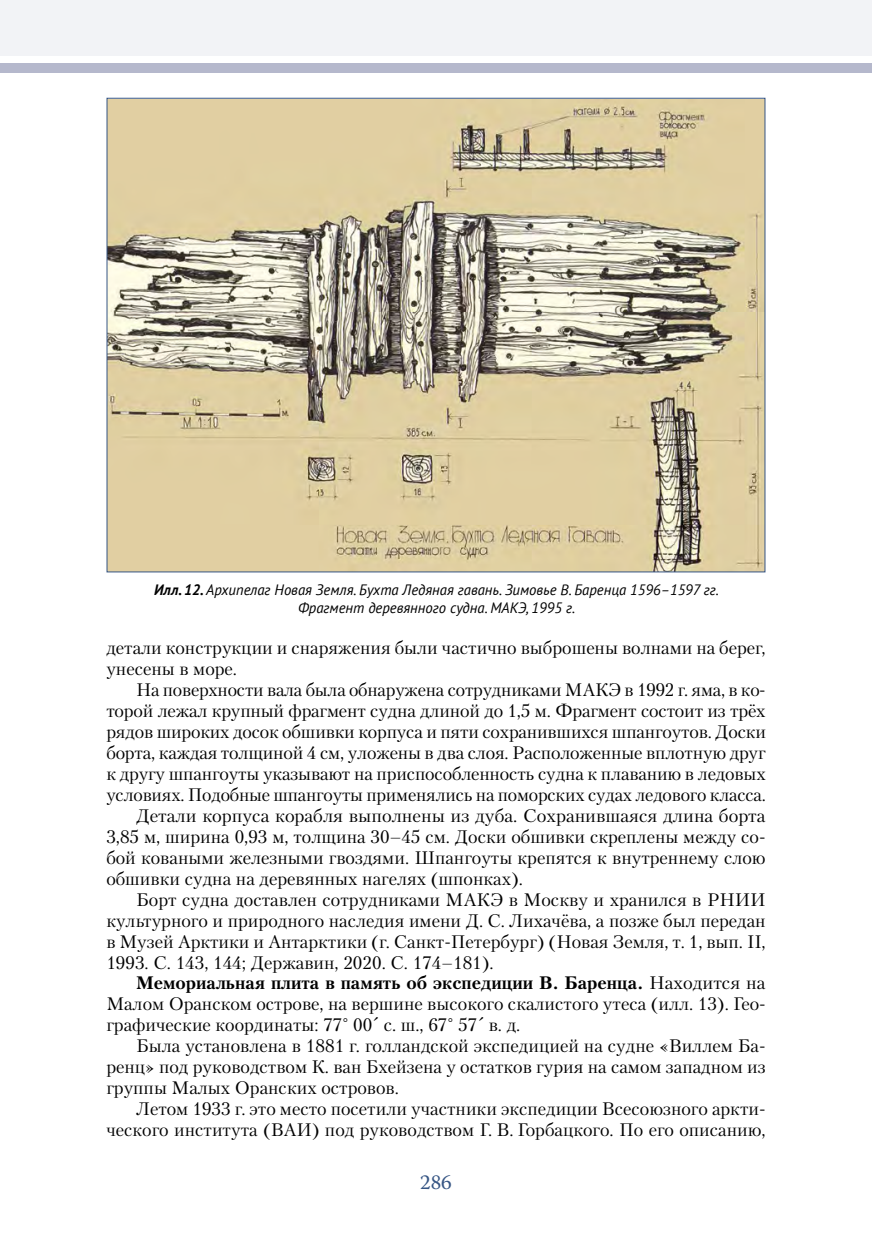
<style>
.page{position:relative;width:872px;height:1234px;background:#fff}
.page>*{position:absolute;margin:0;border:0;box-sizing:border-box;transform-origin:0 0}
.t1{font:21px "Warnock Pro";color:#365584}
.t2{font:18px/21px "Petersburg San Pin";color:#000}
.t3{font:700 18px "Petersburg San Pin";color:#000}
.t4{font:italic 15px/18px "PT Sans";color:#000;text-align:center}
.s1{font-weight:700}
.s2{font-weight:400}
</style>
<div class="page">
<img style="left:109px;top:100px;width:654px;height:470px">
<div style="left:0;top:64px;width:872px;height:9px;background:#b5b8cc"></div>
<div style="left:0;top:0;width:872px;height:56px;background:#f2f3f6"></div>
<p class="t4" style="left:154px;top:580px;width:566px"><span class="s1">Илл. 12.</span> Архипелаг Новая Земля. Бухта Ледяная гавань. Зимовье В. Баренца 1596–1597 гг.<br>Фрагмент деревянного судна. МАКЭ, 1995 г.</p>
<p class="t2" style="left:106px;top:636px;width:661px">детали конструкции и снаряжения были частично выброшены волнами на берег, унесены в море.</p>
<p class="t2" style="left:136px;top:678px;width:631px">На поверхности вала была обнаружена сотрудниками МАКЭ в 1992 г. яма, в ко-</p>
<p class="t2" style="left:106px;top:699px;width:661px">торой лежал крупный фрагмент судна длиной до 1,5 м. Фрагмент состоит из трёх</p>
<p class="t2" style="left:106px;top:720px;width:661px">рядов широких досок обшивки корпуса и пяти сохранившихся шпангоутов. Доски</p>
<p class="t2" style="left:106px;top:741px;width:661px">борта, каждая толщиной 4 см, уложены в два слоя. Расположенные вплотную друг</p>
<p class="t2" style="left:106px;top:762px;width:661px">к другу шпангоуты указывают на приспособленность судна к плаванию в ледовых</p>
<p class="t2" style="left:106px;top:783px;width:661px">условиях. Подобные шпангоуты применялись на поморских судах ледового класса.</p>
<p class="t2" style="left:136px;top:804px;width:631px">Детали корпуса корабля выполнены из дуба. Сохранившаяся длина борта</p>
<p class="t2" style="left:106px;top:825px;width:661px">3,85 м, ширина 0,93 м, толщина 30–45 см. Доски обшивки скреплены между со-</p>
<p class="t2" style="left:106px;top:846px;width:661px">бой коваными железными гвоздями. Шпангоуты крепятся к внутреннему слою</p>
<p class="t2" style="left:106px;top:867px;width:418px">обшивки судна на деревянных нагелях (шпонках).</p>
<p class="t2" style="left:136px;top:888px;width:631px">Борт судна доставлен сотрудниками МАКЭ в Москву и хранился в РНИИ</p>
<p class="t2" style="left:106px;top:908px;width:661px">культурного и природного наследия имени Д. С. Лихачёва, а позже был передан</p>
<p class="t2" style="left:106px;top:929px;width:661px">в Музей Арктики и Антарктики (г. Санкт-Петербург) (Новая Земля, т. 1, вып. II,</p>
<p class="t2" style="left:106px;top:950px;width:389px">1993. С. 143, 144; Державин, 2020. С. 174–181).</p>
<p class="t3" style="left:136px;top:970px;width:631px">Мемориальная плита в память об экспедиции В. Баренца. <span class="s2">Находится на</span></p>
<p class="t2" style="left:106px;top:992px;width:661px">Малом Оранском острове, на вершине высокого скалистого утеса (илл. 13). Гео-</p>
<p class="t2" style="left:106px;top:1013px;width:415px">графические координаты: 77° 00´ с. ш., 67° 57´ в. д.</p>
<p class="t2" style="left:136px;top:1034px;width:631px">Была установлена в 1881 г. голландской экспедицией на судне «Виллем Ба-</p>
<p class="t2" style="left:106px;top:1055px;width:661px">ренц» под руководством К. ван Бхейзена у остатков гурия на самом западном из</p>
<p class="t2" style="left:106px;top:1076px;width:294px">группы Малых Оранских островов.</p>
<p class="t2" style="left:136px;top:1097px;width:631px">Летом 1933 г. это место посетили участники экспедиции Всесоюзного аркти-</p>
<p class="t2" style="left:106px;top:1118px;width:661px">ческого института (ВАИ) под руководством Г. В. Горбацкого. По его описанию,</p>
<p class="t1" style="left:420px;top:1168px;width:33px">286</p>
</div>
